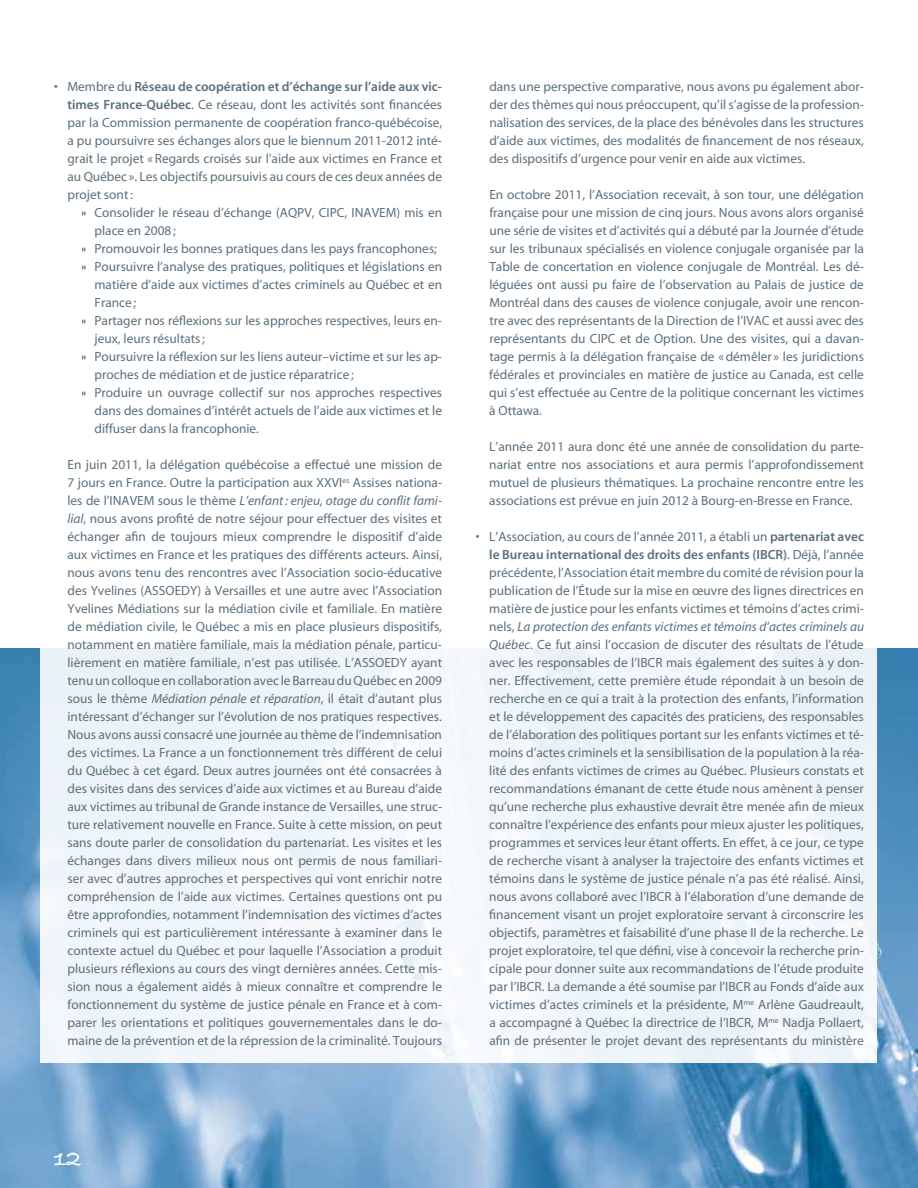
<style>
.page{position:relative;width:918px;height:1188px;background:#fff}
.page>*{position:absolute;margin:0;border:0;box-sizing:border-box;transform-origin:0 0}
.t1{font:24px "Bradley Hand ITCTT Bold";color:#fff}
.t2{font:13.35px/18px "Myriad MM 400 600";color:#5c6f7c;text-align:justify}
.t3{font:13.35px "Myriad MM It 400 600";color:#5c6f7c}
.t4{font:13.35px "Myriad MM 565 600";color:#5c6f7c}
.s1{font-family:"Myriad MM 400 600"}
.s2{font-family:"Myriad MM 565 600"}
.s3{font-family:"Franklin Gothic";font-weight:800}
.s4{font-family:"Myriad MM It 400 600"}
</style>
<div class="page">
<img style="left:0;top:648px;width:918px;height:540px">
<div style="left:40px;top:0;width:838px;height:1063px;background:linear-gradient(to bottom,#fff,#f0f5f9)"></div>
<p class="t4" style="left:54px;top:80px;width:390px"><span class="s1">• Membre du</span> Réseau de coopération et d’échange sur l’aide aux vic-</p>
<p class="t2" style="left:68px;top:96px;width:376px"><span class="s2">times France-Québec</span>. Ce réseau, dont les activités sont financées par la Commission permanente de coopération franco-québécoise, a pu poursuivre ses échanges alors que le biennum 2011-2012 inté&shy;grait le projet «Regards croisés sur l’aide aux victimes en France et au Québec ». Les objectifs poursuivis au cours de ces deux années de projet sont:</p>
<p class="t2" style="left:81px;top:204px;width:363px"><span class="s3">»</span> Consolider le réseau d’échange (AQPV, CIPC, INAVEM) mis en</p>
<p class="t2" style="left:95px;top:222px;width:83px">place en 2008;</p>
<p class="t2" style="left:81px;top:240px;width:358px"><span class="s3">»</span> Promouvoir les bonnes pratiques dans les pays francophones;</p>
<p class="t2" style="left:81px;top:258px;width:363px"><span class="s3">»</span> Poursuivre l’analyse des pratiques, politiques et législations en</p>
<p class="t2" style="left:95px;top:276px;width:349px">matière d’aide aux victimes d’actes criminels au Québec et en</p>
<p class="t2" style="left:95px;top:294px;width:43px">France;</p>
<p class="t2" style="left:81px;top:312px;width:363px"><span class="s3">»</span> Partager nos réflexions sur les approches respectives, leurs en-</p>
<p class="t2" style="left:95px;top:330px;width:112px">jeux, leurs résultats;</p>
<p class="t2" style="left:81px;top:348px;width:363px"><span class="s3">»</span> Poursuivre la réflexion sur les liens auteur–victime et sur les ap-</p>
<p class="t2" style="left:95px;top:366px;width:261px">proches de médiation et de justice réparatrice ;</p>
<p class="t2" style="left:81px;top:384px;width:363px"><span class="s3">»</span> Produire un ouvrage collectif sur nos approches respectives</p>
<p class="t2" style="left:95px;top:402px;width:349px">dans des domaines d’intérêt actuels de l’aide aux victimes et le</p>
<p class="t2" style="left:95px;top:420px;width:166px">diffuser dans la francophonie.</p>
<p class="t2" style="left:67px;top:456px;width:376px">En juin 2011, la délégation québécoise a effectué une mission de<br>7 jours en France. Outre la participation aux XXVI<sup>es</sup> Assises nationa-</p>
<p class="t3" style="left:67px;top:494px;width:375px"><span class="s1">les de l’INAVEM sous le thème</span> L’enfant: enjeu, otage du conflit fami-</p>
<p class="t2" style="left:67px;top:510px;width:376px"><span class="s4">lial</span>, nous avons profité de notre séjour pour effectuer des visites et échanger afin de toujours mieux comprendre le dispositif d’aide aux victimes en France et les pratiques des différents acteurs. Ainsi, nous avons tenu des rencontres avec l’Association socio-éducative des Yvelines (ASSOEDY) à Versailles et une autre avec l’Association Yvelines Médiations sur la médiation civile et familiale. En matière de médiation civile, le Québec a mis en place plusieurs dispositifs, notamment en matière familiale, mais la médiation pénale, particu&shy;lièrement en matière familiale, n’est pas utilisée. L’ASSOEDY ayant tenu un colloque en collaboration avec le Barreau du Québec en 2009 sous le thème <span class="s4">Médiation pénale et réparation</span>, il était d’autant plus intéressant d’échanger sur l’évolution de nos pratiques respectives.<br>Nous avons aussi consacré une journée au thème de l’indemnisation des victimes. La France a un fonctionnement très différent de celui du Québec à cet égard. Deux autres journées ont été consacrées à des visites dans des services d’aide aux victimes et au Bureau d’aide aux victimes au tribunal de Grande instance de Versailles, une struc&shy;ture relativement nouvelle en France. Suite à cette mission, on peut sans doute parler de consolidation du partenariat. Les visites et les échanges dans divers milieux nous ont permis de nous familiari&shy;ser avec d’autres approches et perspectives qui vont enrichir notre compréhension de l’aide aux victimes. Certaines questions ont pu être approfondies, notamment l’indemnisation des victimes d’actes criminels qui est particulièrement intéressante à examiner dans le contexte actuel du Québec et pour laquelle l’Association a produit plusieurs réflexions au cours des vingt dernières années. Cette mis&shy;sion nous a également aidés à mieux connaître et comprendre le fonctionnement du système de justice pénale en France et à com&shy;parer les orientations et politiques gouvernementales dans le do&shy;maine de la prévention et de la répression de la criminalité. Toujours</p>
<p class="t2" style="left:489px;top:78px;width:376px">dans une perspective comparative, nous avons pu également abor&shy;der des thèmes qui nous préoccupent, qu’il s’agisse de la profession&shy;nalisation des services, de la place des bénévoles dans les structures d’aide aux victimes, des modalités de financement de nos réseaux, des dispositifs d’urgence pour venir en aide aux victimes.</p>
<p class="t2" style="left:489px;top:186px;width:376px">En octobre 2011, l’Association recevait, à son tour, une délégation française pour une mission de cinq jours. Nous avons alors organisé une série de visites et d’activités qui a débuté par la Journée d’étude sur les tribunaux spécialisés en violence conjugale organisée par la Table de concertation en violence conjugale de Montréal. Les dé&shy;léguées ont aussi pu faire de l’observation au Palais de justice de Montréal dans des causes de violence conjugale, avoir une rencon&shy;tre avec des représentants de la Direction de l’IVAC et aussi avec des représentants du CIPC et de Option. Une des visites, qui a davan&shy;tage permis à la délégation française de «démêler » les juridictions fédérales et provinciales en matière de justice au Canada, est celle qui s’est effectuée au Centre de la politique concernant les victimes à Ottawa.</p>
<p class="t2" style="left:489px;top:438px;width:376px">L’année 2011 aura donc été une année de consolidation du parte&shy;nariat entre nos associations et aura permis l’approfondissement mutuel de plusieurs thématiques. La prochaine rencontre entre les associations est prévue en juin 2012 à Bourg-en-Bresse en France.</p>
<p class="t2" style="left:476px;top:528px;width:390px">• L’Association, au cours de l’année 2011, a établi un <span class="s2">partenariat avec</span></p>
<p class="t4" style="left:489px;top:548px;width:376px">le Bureau international des droits des enfants (IBCR)<span class="s1">. Déjà, l’année</span></p>
<p class="t2" style="left:489px;top:564px;width:376px">précédente, l’Association était membre du comité de révision pour la publication de l’Étude sur la mise en œuvre des lignes directrices en matière de justice pour les enfants victimes et témoins d’actes crimi-</p>
<p class="t3" style="left:489px;top:620px;width:376px"><span class="s1">nels,</span> La protection des enfants victimes et témoins d’actes criminels au</p>
<p class="t2" style="left:489px;top:636px;width:376px"><span class="s4">Québec</span>. Ce fut ainsi l’occasion de discuter des résultats de l’étude avec les responsables de l’IBCR mais également des suites à y don&shy;ner. Effectivement, cette première étude répondait à un besoin de recherche en ce qui a trait à la protection des enfants, l’information et le développement des capacités des praticiens, des responsables de l’élaboration des politiques portant sur les enfants victimes et té&shy;moins d’actes criminels et la sensibilisation de la population à la réa&shy;lité des enfants victimes de crimes au Québec. Plusieurs constats et recommandations émanant de cette étude nous amènent à penser qu’une recherche plus exhaustive devrait être menée afin de mieux connaître l’expérience des enfants pour mieux ajuster les politiques, programmes et services leur étant offerts. En effet, à ce jour, ce type de recherche visant à analyser la trajectoire des enfants victimes et témoins dans le système de justice pénale n’a pas été réalisé. Ainsi, nous avons collaboré avec l’IBCR à l’élaboration d’une demande de financement visant un projet exploratoire servant à circonscrire les objectifs, paramètres et faisabilité d’une phase II de la recherche. Le projet exploratoire, tel que défini, vise à concevoir la recherche prin&shy;cipale pour donner suite aux recommandations de l’étude produite par l’IBCR. La demande a été soumise par l’IBCR au Fonds d’aide aux victimes d’actes criminels et la présidente, M<sup>me</sup> Arlène Gaudreault, a accompagné à Québec la directrice de l’IBCR, M<sup>me</sup> Nadja Pollaert, afin de présenter le projet devant des représentants du ministère</p>
<h1 class="t1" style="left:54px;top:1145px;width:29px">12</h1>
</div>
